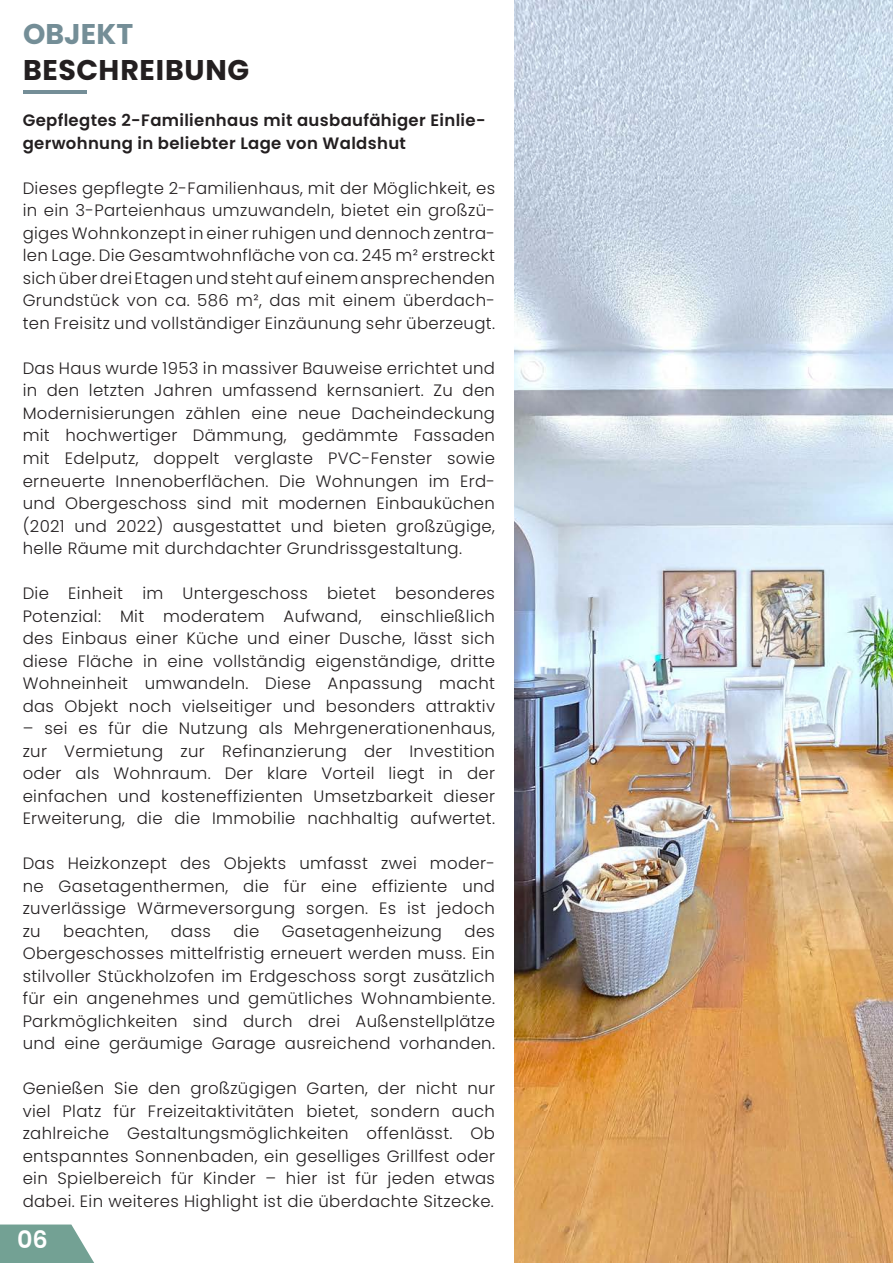
<style>
.page{position:relative;width:893px;height:1263px;background:#fff}
.page>*{position:absolute;margin:0;border:0;box-sizing:border-box;transform-origin:0 0}
.t1{font:700 28.5px "Poppins";letter-spacing:.025em;color:#231f20}
.t2{font:700 28.5px "Poppins";letter-spacing:.005em;color:#748e97}
.t3{font:600 24px "Poppins";color:#fff}
.t4{font:300 16.5px/22.5px "Poppins";letter-spacing:.02em;color:#231f20;text-align:justify}
.t5{font:600 16.5px/22.5px "Poppins";letter-spacing:.02em;color:#231f20}
</style>
<div class="page">
<img style="left:514px;top:0;width:379px;height:1263px">
<hr style="left:23px;top:91px;width:64px;height:3px;background:#748e97">
<svg style="left:0;top:1224px;width:94px;height:39px;background:#85ada2"></svg>
<p class="t2" style="left:23px;top:18px;width:112px">OBJEKT</p>
<p class="t1" style="left:23px;top:54px;width:228px">BESCHREIBUNG</p>
<p class="t5" style="left:23px;top:109px;width:464px">Gepflegtes 2-Familienhaus mit ausbaufähiger Einlie&shy;gerwohnung in beliebter Lage von Waldshut</p>
<p class="t4" style="left:23px;top:177px;width:474px">Dieses gepflegte 2-Familienhaus, mit der Möglichkeit, es in ein 3-Parteienhaus umzuwandeln, bietet ein großzü&shy;giges Wohnkonzept in einer ruhigen und dennoch zentra&shy;len Lage. Die Gesamtwohnfläche von ca. 245 m² erstreckt sich über drei Etagen und steht auf einem ansprechenden Grundstück von ca. 586 m², das mit einem überdach&shy;ten Freisitz und vollständiger Einzäunung sehr überzeugt.</p>
<p class="t4" style="left:23px;top:357px;width:474px">Das Haus wurde 1953 in massiver Bauweise errichtet und in den letzten Jahren umfassend kernsaniert. Zu den Modernisierungen zählen eine neue Dacheindeckung mit hochwertiger Dämmung, gedämmte Fassaden mit Edelputz, doppelt verglaste PVC-Fenster sowie erneuerte Innenoberflächen. Die Wohnungen im Erd&shy;und Obergeschoss sind mit modernen Einbauküchen (2021 und 2022) ausgestattet und bieten großzügige, helle Räume mit durchdachter Grundrissgestaltung.</p>
<p class="t4" style="left:23px;top:582px;width:474px">Die Einheit im Untergeschoss bietet besonderes Potenzial: Mit moderatem Aufwand, einschließlich des Einbaus einer Küche und einer Dusche, lässt sich diese Fläche in eine vollständig eigenständige, dritte Wohneinheit umwandeln. Diese Anpassung macht das Objekt noch vielseitiger und besonders attraktiv</p>
<p class="t4" style="left:23px;top:717px;width:474px">– sei es für die Nutzung als Mehrgenerationenhaus, zur Vermietung zur Refinanzierung der Investition oder als Wohnraum. Der klare Vorteil liegt in der einfachen und kosteneffizienten Umsetzbarkeit dieser Erweiterung, die die Immobilie nachhaltig aufwertet.</p>
<p class="t4" style="left:23px;top:852px;width:474px">Das Heizkonzept des Objekts umfasst zwei moder&shy;ne Gasetagenthermen, die für eine effiziente und zuverlässige Wärmeversorgung sorgen. Es ist jedoch zu</p>
<p class="t4" style="left:63px;top:920px;width:87px">beachten,</p>
<p class="t4" style="left:171px;top:920px;width:42px">dass</p>
<p class="t4" style="left:233px;top:920px;width:27px">die</p>
<p class="t4" style="left:282px;top:920px;width:162px">Gasetagenheizung</p>
<p class="t4" style="left:23px;top:920px;width:474px;text-indent:442px">des Obergeschosses mittelfristig erneuert werden muss. Ein stilvoller Stückholzofen im Erdgeschoss sorgt zusätzlich für ein angenehmes und gemütliches Wohnambiente.<br>Parkmöglichkeiten sind durch drei Außenstellplätze und eine geräumige Garage ausreichend vorhanden.</p>
<p class="t4" style="left:23px;top:1077px;width:474px">Genießen Sie den großzügigen Garten, der nicht nur viel Platz für Freizeitaktivitäten bietet, sondern auch zahlreiche Gestaltungsmöglichkeiten offenlässt. Ob entspanntes Sonnenbaden, ein geselliges Grillfest oder ein Spielbereich für Kinder – hier ist für jeden etwas dabei. Ein weiteres Highlight ist die überdachte Sitzecke.</p>
<p class="t3" style="left:17px;top:1226px;width:32px">06</p>
</div>
